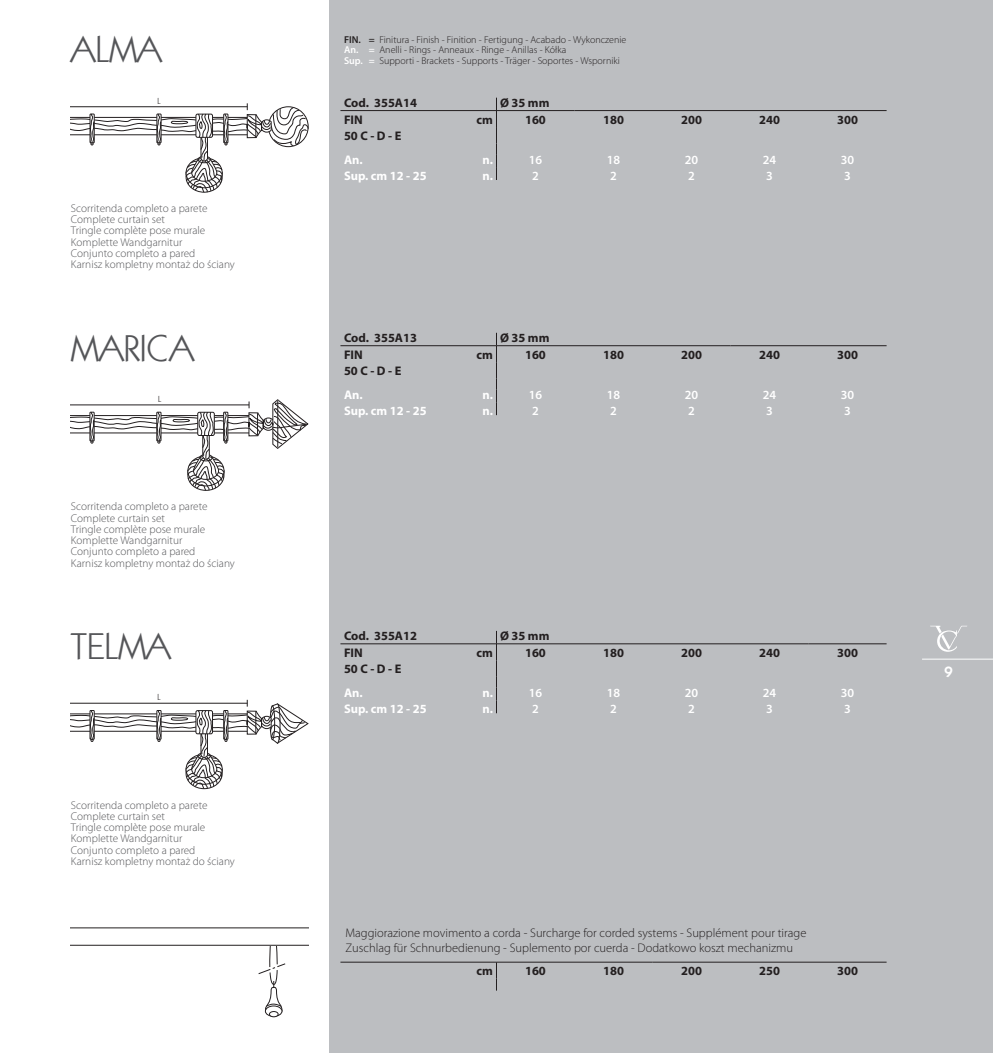
<style>
.page{position:relative;width:993px;height:1053px;background:#fff}
.page>*{position:absolute;margin:0;border:0;box-sizing:border-box;transform-origin:0 0}
.t1{font:37.5px "Kabel IT Cby BT";color:#555659}
.t2{font:600 15px "Kabel IT Cby BT";color:#fff}
.t3{font:300 12.5px/15px "Myriad Pro";color:#231f20}
.t4{font:700 12.5px "Myriad Pro";color:#231f20}
.t5{font:700 12.5px "Myriad Pro";color:#fff}
.t6{font:600 12.5px "Myriad Pro";color:#fff}
.t7{font:300 11.25px/11.2px "Myriad Pro";color:#555659}
.t8{font:300 10px/10.5px "Myriad Pro";color:#231f20}
.t9{font:8.75px "Kabel IT Cby BT";color:#231f20}
.s1{font-weight:600}
.s2{font-weight:600;color:#fff}
</style>
<div class="page">
<div style="left:330px;top:0;width:662px;height:1052px;background:#bcbec1"></div>
<svg style="left:930px;top:625px;width:37px;height:26px"></svg>
<hr style="left:921px;top:658px;width:71px;height:1px;background:#fff">
<svg style="left:71px;top:103px;width:237px;height:90px"></svg>
<svg style="left:71px;top:399px;width:238px;height:92px"></svg>
<svg style="left:71px;top:699px;width:238px;height:90px"></svg>
<div style="left:265px;top:1005px;width:17px;height:11px;border:1px solid #231f20;border-radius:50%"></div>
<div style="left:269px;top:1011px;width:9px;height:5px;background:#fff;border-radius:50%"></div>
<div style="left:269px;top:1011px;width:9px;height:6px;border:1px solid #231f20;border-radius:50%"></div>
<svg style="left:71px;top:927px;width:237px;height:84px"></svg>
<hr style="left:340px;top:110px;width:234px;height:1px;background:#231f20">
<hr style="left:574px;top:110px;width:312px;height:1px;background:#231f20">
<svg style="left:496px;top:98px;width:1px;height:82px"></svg>
<hr style="left:340px;top:345px;width:156px;height:1px;background:#231f20">
<hr style="left:496px;top:345px;width:234px;height:1px;background:#231f20">
<hr style="left:730px;top:345px;width:156px;height:1px;background:#231f20">
<svg style="left:496px;top:333px;width:1px;height:82px"></svg>
<hr style="left:340px;top:643px;width:156px;height:1px;background:#231f20">
<hr style="left:496px;top:643px;width:312px;height:1px;background:#231f20">
<hr style="left:808px;top:643px;width:78px;height:1px;background:#231f20">
<svg style="left:496px;top:631px;width:1px;height:82px"></svg>
<hr style="left:340px;top:961px;width:156px;height:1px;background:#231f20">
<hr style="left:496px;top:961px;width:156px;height:1px;background:#231f20">
<hr style="left:652px;top:961px;width:234px;height:1px;background:#231f20">
<svg style="left:496px;top:962px;width:1px;height:28px"></svg>
<h1 class="t1" style="left:71px;top:26px;width:92px">ALMA</h1>
<p class="t9" style="left:157px;top:95px;width:5px">L</p>
<p class="t7" style="left:71px;top:204px;width:165px">Scorritenda completo a parete<br>Complete curtain set<br>Tringle complète pose murale<br>Komplette Wandgarnitur<br>Conjunto completo a pared<br>Karnisz kompletny montaż do ściany</p>
<h1 class="t1" style="left:71px;top:324px;width:125px">MARICA</h1>
<p class="t9" style="left:158px;top:393px;width:5px">L</p>
<p class="t7" style="left:71px;top:502px;width:165px">Scorritenda completo a parete<br>Complete curtain set<br>Tringle complète pose murale<br>Komplette Wandgarnitur<br>Conjunto completo a pared<br>Karnisz kompletny montaż do ściany</p>
<h1 class="t1" style="left:71px;top:622px;width:101px">TELMA</h1>
<p class="t9" style="left:157px;top:692px;width:5px">L</p>
<p class="t7" style="left:71px;top:800px;width:165px">Scorritenda completo a parete<br>Complete curtain set<br>Tringle complète pose murale<br>Komplette Wandgarnitur<br>Conjunto completo a pared<br>Karnisz kompletny montaż do ściany</p>
<p class="t8" style="left:344px;top:35px;width:284px"><span class="s1">FIN. =</span> Finitura - Finish - Finition - Fertigung - Acabado - Wykonczenie<br><span class="s2">An. =</span> Anelli - Rings - Anneaux - Ringe - Anillas - Kółka<br><span class="s2">Sup. =</span> Supporti - Brackets - Supports - Träger - Soportes - Wsporniki</p>
<p class="t4" style="left:344px;top:95px;width:74px">Cod. 355A14</p>
<p class="t4" style="left:500px;top:95px;width:51px">Ø 35 mm</p>
<p class="t4" style="left:344px;top:112px;width:20px">FIN</p>
<p class="t4" style="left:476px;top:112px;width:18px">cm</p>
<p class="t4" style="left:525px;top:112px;width:22px">160</p>
<p class="t4" style="left:603px;top:112px;width:22px">180</p>
<p class="t4" style="left:681px;top:112px;width:22px">200</p>
<p class="t4" style="left:758px;top:112px;width:22px">240</p>
<p class="t4" style="left:836px;top:112px;width:22px">300</p>
<p class="t4" style="left:344px;top:128px;width:59px">50 C - D - E</p>
<p class="t5" style="left:344px;top:152px;width:20px">An.</p>
<p class="t5" style="left:482px;top:152px;width:12px">n.</p>
<p class="t6" style="left:528px;top:152px;width:15px">16</p>
<p class="t6" style="left:606px;top:152px;width:15px">18</p>
<p class="t6" style="left:684px;top:152px;width:15px">20</p>
<p class="t6" style="left:762px;top:152px;width:15px">24</p>
<p class="t6" style="left:840px;top:152px;width:15px">30</p>
<p class="t5" style="left:344px;top:168px;width:84px">Sup. cm 12 - 25</p>
<p class="t5" style="left:482px;top:168px;width:12px">n.</p>
<p class="t6" style="left:532px;top:168px;width:8px">2</p>
<p class="t6" style="left:610px;top:168px;width:8px">2</p>
<p class="t6" style="left:688px;top:168px;width:8px">2</p>
<p class="t6" style="left:766px;top:168px;width:8px">3</p>
<p class="t6" style="left:843px;top:168px;width:8px">3</p>
<p class="t4" style="left:344px;top:330px;width:74px">Cod. 355A13</p>
<p class="t4" style="left:500px;top:330px;width:51px">Ø 35 mm</p>
<p class="t4" style="left:344px;top:347px;width:20px">FIN</p>
<p class="t4" style="left:476px;top:347px;width:18px">cm</p>
<p class="t4" style="left:525px;top:347px;width:22px">160</p>
<p class="t4" style="left:603px;top:347px;width:22px">180</p>
<p class="t4" style="left:681px;top:347px;width:22px">200</p>
<p class="t4" style="left:758px;top:347px;width:22px">240</p>
<p class="t4" style="left:836px;top:347px;width:22px">300</p>
<p class="t4" style="left:344px;top:363px;width:59px">50 C - D - E</p>
<p class="t5" style="left:344px;top:387px;width:20px">An.</p>
<p class="t5" style="left:482px;top:387px;width:12px">n.</p>
<p class="t6" style="left:528px;top:387px;width:15px">16</p>
<p class="t6" style="left:606px;top:387px;width:15px">18</p>
<p class="t6" style="left:684px;top:387px;width:15px">20</p>
<p class="t6" style="left:762px;top:387px;width:15px">24</p>
<p class="t6" style="left:840px;top:387px;width:15px">30</p>
<p class="t5" style="left:344px;top:403px;width:84px">Sup. cm 12 - 25</p>
<p class="t5" style="left:482px;top:403px;width:12px">n.</p>
<p class="t6" style="left:532px;top:403px;width:8px">2</p>
<p class="t6" style="left:610px;top:403px;width:8px">2</p>
<p class="t6" style="left:688px;top:403px;width:8px">2</p>
<p class="t6" style="left:766px;top:403px;width:8px">3</p>
<p class="t6" style="left:843px;top:403px;width:8px">3</p>
<p class="t4" style="left:344px;top:628px;width:74px">Cod. 355A12</p>
<p class="t4" style="left:500px;top:628px;width:51px">Ø 35 mm</p>
<p class="t4" style="left:344px;top:645px;width:20px">FIN</p>
<p class="t4" style="left:476px;top:645px;width:18px">cm</p>
<p class="t4" style="left:525px;top:645px;width:22px">160</p>
<p class="t4" style="left:603px;top:645px;width:22px">180</p>
<p class="t4" style="left:681px;top:645px;width:22px">200</p>
<p class="t4" style="left:758px;top:645px;width:22px">240</p>
<p class="t4" style="left:836px;top:645px;width:22px">300</p>
<p class="t4" style="left:344px;top:661px;width:59px">50 C - D - E</p>
<p class="t5" style="left:344px;top:685px;width:20px">An.</p>
<p class="t5" style="left:482px;top:685px;width:12px">n.</p>
<p class="t6" style="left:528px;top:685px;width:15px">16</p>
<p class="t6" style="left:606px;top:685px;width:15px">18</p>
<p class="t6" style="left:684px;top:685px;width:15px">20</p>
<p class="t6" style="left:762px;top:685px;width:15px">24</p>
<p class="t6" style="left:840px;top:685px;width:15px">30</p>
<p class="t5" style="left:344px;top:701px;width:84px">Sup. cm 12 - 25</p>
<p class="t5" style="left:482px;top:701px;width:12px">n.</p>
<p class="t6" style="left:532px;top:701px;width:8px">2</p>
<p class="t6" style="left:610px;top:701px;width:8px">2</p>
<p class="t6" style="left:688px;top:701px;width:8px">2</p>
<p class="t6" style="left:766px;top:701px;width:8px">3</p>
<p class="t6" style="left:843px;top:701px;width:8px">3</p>
<p class="t3" style="left:345px;top:926px;width:462px">Maggiorazione movimento a corda - Surcharge for corded systems - Supplément pour tirage<br>Zuschlag für Schnurbedienung - Suplemento por cuerda - Dodatkowo koszt mechanizmu</p>
<p class="t4" style="left:476px;top:963px;width:18px">cm</p>
<p class="t4" style="left:525px;top:963px;width:22px">160</p>
<p class="t4" style="left:603px;top:963px;width:22px">180</p>
<p class="t4" style="left:681px;top:963px;width:22px">200</p>
<p class="t4" style="left:758px;top:963px;width:22px">250</p>
<p class="t4" style="left:836px;top:963px;width:22px">300</p>
<h2 class="t2" style="left:944px;top:662px;width:10px">9</h2>
</div>
